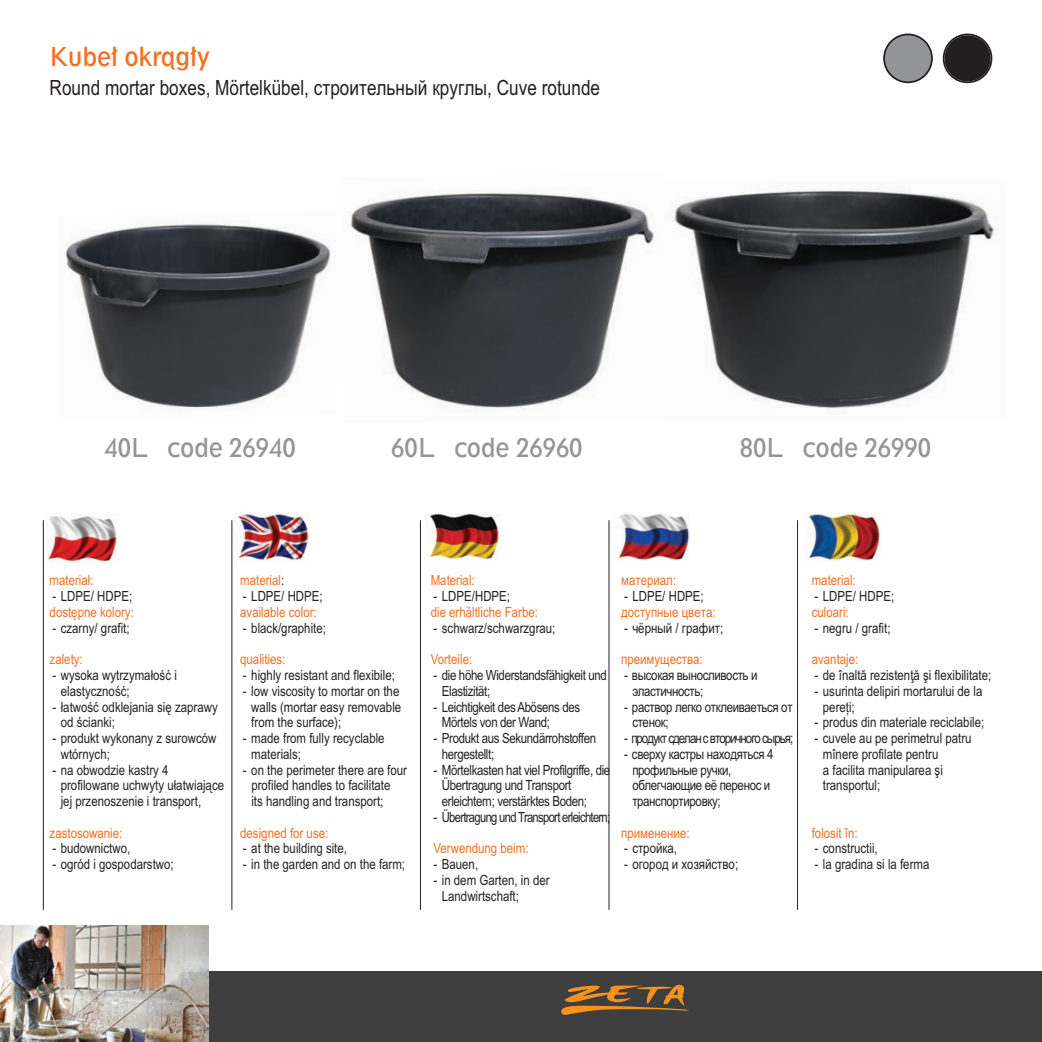
<style>
.page{position:relative;width:1042px;height:1042px;background:#fff}
.page>*{position:absolute;margin:0;border:0;box-sizing:border-box;transform-origin:0 0}
.t1{font:24.5px "Geometr 212 Cn EU";color:#939598}
.t2{font:24.5px "Geometr 212 Cn EU";color:#f36e21}
.t3{font:21px "Arial Narrow";color:#231f20}
.t4{font:14px/15.8px "Arial Narrow";color:#231f20}
.t5{font:14px/15.8px "Arial Narrow";letter-spacing:-.025em;color:#231f20}
.t6{font:14px "Arial Narrow";color:#f36e21}
.t7{font:14px "Arial Narrow";letter-spacing:-.05em;color:#231f20}
.t8{font:14px "Arial Narrow";letter-spacing:-.07em;color:#231f20}
.s1{color:#231f20}
</style>
<div class="page">
<div style="left:0;top:971px;width:1042px;height:71px;background:#3e3e3f"></div>
<img style="left:0;top:925px;width:208px;height:117px">
<img style="left:44px;top:516px;width:74px;height:47px">
<img style="left:235px;top:514px;width:74px;height:47px">
<img style="left:425px;top:514px;width:74px;height:46px">
<img style="left:615px;top:514px;width:75px;height:47px">
<img style="left:807px;top:514px;width:73px;height:47px">
<hr style="left:43px;top:520px;width:1px;height:390px;background:#231f20">
<hr style="left:232px;top:520px;width:1px;height:390px;background:#231f20">
<hr style="left:420px;top:520px;width:1px;height:390px;background:#231f20">
<hr style="left:609px;top:520px;width:1px;height:390px;background:#231f20">
<hr style="left:797px;top:520px;width:1px;height:390px;background:#231f20">
<svg style="left:883px;top:34px;width:50px;height:49px"></svg>
<svg style="left:943px;top:34px;width:49px;height:49px"></svg>
<img style="left:65px;top:222px;width:266px;height:187px">
<img style="left:349px;top:189px;width:305px;height:220px">
<img style="left:673px;top:188px;width:324px;height:221px">
<svg style="left:561px;top:985px;width:128px;height:30px"></svg>
<h1 class="t2" style="left:50px;top:41px;width:161px">Kubeł okrągły</h1>
<h2 class="t3" style="left:50px;top:75px;width:552px">Round mortar boxes, Mörtelkübel, строительный круглы, Cuve rotunde</h2>
<h1 class="t1" style="left:104px;top:431px;width:193px">40L code 26940</h1>
<h1 class="t1" style="left:391px;top:431px;width:193px">60L code 26960</h1>
<h1 class="t1" style="left:740px;top:431px;width:193px">80L code 26990</h1>
<p class="t6" style="left:50px;top:572px;width:46px">materiał:</p>
<p class="t4" style="left:52px;top:588px;width:81px">- LDPE/ HDPE;</p>
<p class="t6" style="left:50px;top:604px;width:86px">dostępne kolory:</p>
<p class="t4" style="left:52px;top:620px;width:79px">- czarny/ grafit;</p>
<p class="t6" style="left:50px;top:651px;width:35px">zalety:</p>
<p class="t4" style="left:61px;top:667px;width:118px;text-indent:-8px">- wysoka wytrzymałość i elastyczność;</p>
<p class="t4" style="left:61px;top:699px;width:158px;text-indent:-8px">- łatwość odklejania się zaprawy od ścianki;</p>
<p class="t4" style="left:61px;top:730px;width:157px;text-indent:-8px">- produkt wykonany z surowców wtórnych;</p>
<p class="t4" style="left:61px;top:762px;width:165px;text-indent:-8px">- na obwodzie kastry 4 profilowane uchwyty ułatwiające jej przenoszenie i transport,</p>
<p class="t6" style="left:50px;top:824px;width:74px">zastosowanie:</p>
<p class="t4" style="left:52px;top:840px;width:79px">- budownictwo,</p>
<p class="t4" style="left:52px;top:856px;width:123px">- ogród i gospodarstwo;</p>
<p class="t6" style="left:240px;top:572px;width:46px">material<span class="s1">:</span></p>
<p class="t4" style="left:243px;top:588px;width:81px">- LDPE/ HDPE;</p>
<p class="t6" style="left:240px;top:604px;width:78px">available color:</p>
<p class="t4" style="left:243px;top:620px;width:84px">- black/graphite;</p>
<p class="t6" style="left:240px;top:651px;width:47px">qualities:</p>
<p class="t4" style="left:243px;top:667px;width:153px">- highly resistant and flexibile;</p>
<p class="t4" style="left:251px;top:683px;width:151px;text-indent:-8px">- low viscosity to mortar on the walls (mortar easy removable from the surface);</p>
<p class="t4" style="left:251px;top:730px;width:135px;text-indent:-8px">- made from fully recyclable materials;</p>
<p class="t4" style="left:251px;top:762px;width:157px;text-indent:-8px">- on the perimeter there are four profiled handles to facilitate<br>its handling and transport;</p>
<p class="t6" style="left:240px;top:824px;width:90px">designed for use:</p>
<p class="t4" style="left:243px;top:840px;width:106px">- at the building site,</p>
<p class="t4" style="left:243px;top:856px;width:164px">- in the garden and on the farm;</p>
<p class="t6" style="left:431px;top:572px;width:46px">Material:</p>
<p class="t4" style="left:433px;top:588px;width:78px">- LDPE/HDPE;</p>
<p class="t6" style="left:431px;top:604px;width:109px">die erhältliche Farbe:</p>
<p class="t4" style="left:433px;top:620px;width:123px">- schwarz/schwarzgrau;</p>
<p class="t6" style="left:431px;top:651px;width:43px">Vorteile:</p>
<p class="t5" style="left:442px;top:667px;width:166px;text-indent:-8px">- die höhe Widerstandsfähigkeit und<br>Elastizität;</p>
<p class="t5" style="left:442px;top:699px;width:140px;text-indent:-8px">- Leichtigkeit des Abösens des<br>Mörtels von der Wand;</p>
<p class="t5" style="left:442px;top:730px;width:156px;text-indent:-8px">- Produkt aus Sekundärrohstoffen hergestellt;</p>
<p class="t5" style="left:442px;top:762px;width:170px;text-indent:-8px">- Mörtelkasten hat viel Profilgriffe, die<br>Übertragung und Transport erleichtern; verstärktes Boden;</p>
<p class="t7" style="left:433px;top:809px;width:178px">- Übertragung und Transport erleichtern;</p>
<p class="t6" style="left:433px;top:840px;width:97px">Verwendung beim:</p>
<p class="t4" style="left:433px;top:856px;width:46px">- Bauen,</p>
<p class="t4" style="left:442px;top:872px;width:109px;text-indent:-8px">- in dem Garten, in der<br>Landwirtschaft;</p>
<p class="t6" style="left:621px;top:572px;width:56px">материал:</p>
<p class="t4" style="left:624px;top:588px;width:81px">- LDPE/ HDPE;</p>
<p class="t6" style="left:621px;top:604px;width:96px">доступные цвета:</p>
<p class="t4" style="left:624px;top:620px;width:101px">- чёрный / графит;</p>
<p class="t6" style="left:621px;top:651px;width:83px">преимущества:</p>
<p class="t5" style="left:632px;top:667px;width:127px;text-indent:-8px">- высокая выносливость и эластичность;</p>
<p class="t5" style="left:632px;top:699px;width:162px;text-indent:-8px">- раствор легко отклеиваеться от стенок;</p>
<p class="t8" style="left:624px;top:730px;width:171px">- продукт сделан с вторичного сырья;</p>
<p class="t5" style="left:632px;top:746px;width:143px;text-indent:-8px">- сверху кастры находяться 4 профильные ручки, облегчающие её перенос и транспортировку;</p>
<p class="t6" style="left:621px;top:824px;width:70px">применение:</p>
<p class="t4" style="left:624px;top:840px;width:55px">- стройка,</p>
<p class="t4" style="left:624px;top:856px;width:116px">- огород и хозяйство;</p>
<p class="t6" style="left:812px;top:572px;width:46px">material:</p>
<p class="t4" style="left:814px;top:588px;width:81px">- LDPE/ HDPE;</p>
<p class="t6" style="left:812px;top:604px;width:39px">culoari:</p>
<p class="t4" style="left:814px;top:620px;width:77px">- negru / grafit;</p>
<p class="t6" style="left:812px;top:651px;width:48px">avantaje:</p>
<p class="t4" style="left:814px;top:667px;width:178px">- de înaltă rezistenţă şi flexibilitate;</p>
<p class="t4" style="left:823px;top:683px;width:161px;text-indent:-8px">- usurinta delipiri mortarului de la pereți;</p>
<p class="t4" style="left:814px;top:714px;width:171px">- produs din materiale reciclabile;</p>
<p class="t4" style="left:823px;top:730px;width:150px;text-indent:-8px">- cuvele au pe perimetrul patru mînere profilate pentru<br>a facilita manipularea şi transportul;</p>
<p class="t6" style="left:812px;top:824px;width:47px">folosit în:</p>
<p class="t4" style="left:814px;top:840px;width:65px">- constructii,</p>
<p class="t4" style="left:814px;top:856px;width:116px">- la gradina si la ferma</p>
</div>
